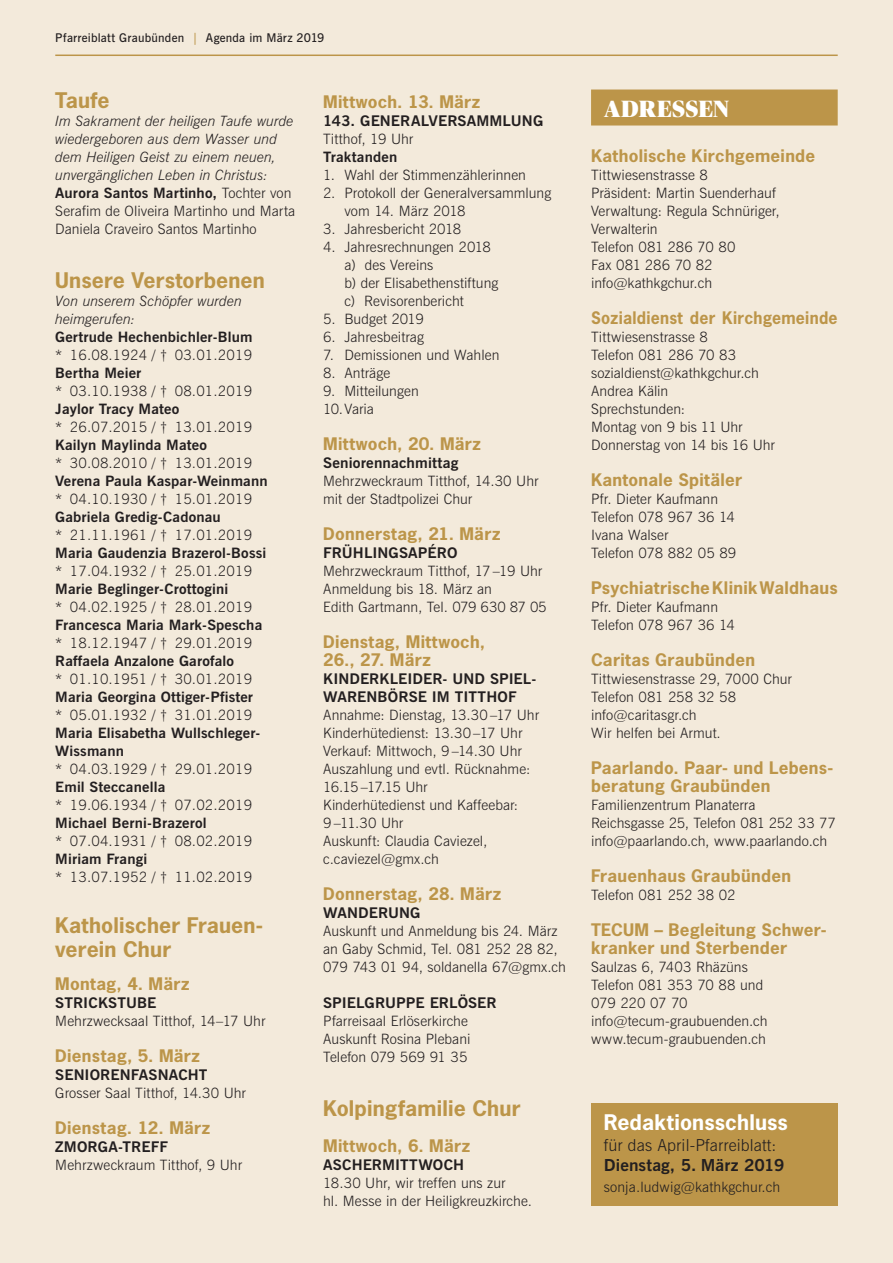
<style>
.page{position:relative;width:893px;height:1263px;background:#f3eadb}
.page>*{position:absolute;margin:0;border:0;box-sizing:border-box;transform-origin:0 0}
.t1{font:900 23.4px "Publico Banner";letter-spacing:.035em;color:#fff}
.t2{font:700 20.25px/24px "News Gothic";letter-spacing:.005em;color:#bc9549;scale:1.05 1}
.t3{font:700 20.25px "News Gothic";letter-spacing:.005em;color:#fff;scale:1.05 1}
.t4{font:300 16.5px "News Gothic BT";letter-spacing:.01em;color:#231f20}
.t5{font:700 16.5px "News Gothic BT";color:#231f20;scale:1.05 1}
.t6{font:700 16.35px/18px "News Gothic";letter-spacing:.015em;color:#bc9549;scale:1.05 1}
.t7{font:700 16.35px "News Gothic";letter-spacing:.015em;color:#bc9549}
.t8{font:700 14.7px/18px "News Gothic BT";letter-spacing:.005em;color:#231f20;scale:1.05 1}
.t9{font:300 14.25px/18px "News Gothic BT";letter-spacing:.005em;color:#231f20}
.t10{font:700 14.25px/18px "News Gothic BT";letter-spacing:.01em;color:#231f20;scale:1.05 1}
.t11{font:italic 300 14.25px/18px "News Gothic BT";color:#231f20}
.t12{font:600 12px "News Gothic BT";letter-spacing:.02em;color:#231f20}
.s1{color:#bc9549}
.s2{font-weight:700;font-style:normal}
.s3{font-style:normal}
</style>
<div class="page">
<hr style="left:55px;top:55px;width:783px;height:1px;background:#bc9549">
<div style="left:591px;top:90px;width:247px;height:36px;background:#bc9549"></div>
<div style="left:591px;top:1104px;width:247px;height:102px;background:#bc9549"></div>
<p class="t12" style="left:55px;top:31px;width:271px">Pfarreiblatt Graubünden <span class="s1">|</span> Agenda im März 2019</p>
<h2 class="t2" style="left:55px;top:88px;width:53px">Taufe</h2>
<p class="t11" style="left:55px;top:112px;width:242px">Im Sakrament der heiligen Taufe wurde wiedergeboren aus dem Wasser und dem Heiligen Geist zu einem neuen, unvergänglichen Leben in Christus:<br><span class="s2">Aurora Santos Martinho,</span> <span class="s3">Tochter von Serafim de Oliveira Martinho und Marta Daniela Craveiro Santos Martinho</span></p>
<h2 class="t2" style="left:55px;top:268px;width:201px">Unsere Verstorbenen</h2>
<p class="t11" style="left:55px;top:292px;width:188px">Von unserem Schöpfer wurden heimgerufen:</p>
<p class="t10" style="left:55px;top:328px;width:189px">Gertrude Hechenbichler-Blum</p>
<p class="t9" style="left:55px;top:346px;width:198px">* 16.08.1924 / † 03.01.2019</p>
<p class="t10" style="left:55px;top:364px;width:84px">Bertha Meier</p>
<p class="t9" style="left:55px;top:382px;width:198px">* 03.10.1938 / † 08.01.2019</p>
<p class="t10" style="left:55px;top:400px;width:120px">Jaylor Tracy Mateo</p>
<p class="t9" style="left:55px;top:418px;width:198px">* 26.07.2015 / † 13.01.2019</p>
<p class="t10" style="left:55px;top:436px;width:146px">Kailyn Maylinda Mateo</p>
<p class="t9" style="left:55px;top:454px;width:198px">* 30.08.2010 / † 13.01.2019</p>
<p class="t10" style="left:55px;top:472px;width:204px">Verena Paula Kaspar-Weinmann</p>
<p class="t9" style="left:55px;top:490px;width:198px">* 04.10.1930 / † 15.01.2019</p>
<p class="t10" style="left:55px;top:508px;width:159px">Gabriela Gredig-Cadonau</p>
<p class="t9" style="left:55px;top:526px;width:198px">* 21.11.1961 / † 17.01.2019</p>
<p class="t10" style="left:55px;top:544px;width:202px">Maria Gaudenzia Brazerol-Bossi</p>
<p class="t9" style="left:55px;top:562px;width:198px">* 17.04.1932 / † 25.01.2019</p>
<p class="t10" style="left:55px;top:580px;width:166px">Marie Beglinger-Crottogini</p>
<p class="t9" style="left:55px;top:598px;width:198px">* 04.02.1925 / † 28.01.2019</p>
<p class="t10" style="left:55px;top:616px;width:199px">Francesca Maria Mark-Spescha</p>
<p class="t9" style="left:55px;top:634px;width:198px">* 18.12.1947 / † 29.01.2019</p>
<p class="t10" style="left:55px;top:652px;width:172px">Raffaela Anzalone Garofalo</p>
<p class="t9" style="left:55px;top:670px;width:198px">* 01.10.1951 / † 30.01.2019</p>
<p class="t10" style="left:55px;top:688px;width:190px">Maria Georgina Ottiger-Pfister</p>
<p class="t9" style="left:55px;top:706px;width:198px">* 05.01.1932 / † 31.01.2019</p>
<p class="t10" style="left:55px;top:724px;width:197px">Maria Elisabetha Wullschleger-<br>Wissmann</p>
<p class="t9" style="left:55px;top:760px;width:198px">* 04.03.1929 / † 29.01.2019</p>
<p class="t10" style="left:55px;top:778px;width:106px">Emil Steccanella</p>
<p class="t9" style="left:55px;top:796px;width:198px">* 19.06.1934 / † 07.02.2019</p>
<p class="t10" style="left:55px;top:814px;width:146px">Michael Berni-Brazerol</p>
<p class="t9" style="left:55px;top:832px;width:198px">* 07.04.1931 / † 08.02.2019</p>
<p class="t10" style="left:55px;top:850px;width:89px">Miriam Frangi</p>
<p class="t9" style="left:55px;top:868px;width:198px">* 13.07.1952 / † 11.02.2019</p>
<h2 class="t2" style="left:55px;top:913px;width:198px">Katholischer Frauen&shy;verein Chur</h2>
<p class="t6" style="left:55px;top:974px;width:130px">Montag, 4. März</p>
<p class="t8" style="left:55px;top:994px;width:98px">STRICKSTUBE</p>
<p class="t9" style="left:55px;top:1012px;width:212px">Mehrzwecksaal Titthof, 14–17 Uhr</p>
<p class="t6" style="left:55px;top:1046px;width:140px">Dienstag, 5. März</p>
<p class="t8" style="left:55px;top:1066px;width:147px">SENIORENFASNACHT</p>
<p class="t9" style="left:55px;top:1084px;width:192px">Grosser Saal Titthof, 14.30 Uhr</p>
<p class="t6" style="left:55px;top:1118px;width:149px">Dienstag. 12. März</p>
<p class="t8" style="left:55px;top:1138px;width:109px">ZMORGA-TREFF</p>
<p class="t9" style="left:55px;top:1156px;width:188px">Mehrzweckraum Titthof, 9 Uhr</p>
<p class="t6" style="left:323px;top:92px;width:151px">Mittwoch. 13. März</p>
<p class="t8" style="left:323px;top:112px;width:211px">143. GENERALVERSAMMLUNG</p>
<p class="t9" style="left:323px;top:130px;width:92px">Titthof, 19 Uhr</p>
<p class="t10" style="left:323px;top:148px;width:72px">Traktanden</p>
<p class="t9" style="left:323px;top:166px;width:204px">1. Wahl der Stimmenzählerinnen</p>
<p class="t9" style="left:344px;top:184px;width:208px;text-indent:-21px">2. Protokoll der Generalversammlung vom 14. März 2018</p>
<p class="t9" style="left:323px;top:220px;width:140px">3. Jahresbericht 2018</p>
<p class="t9" style="left:344px;top:238px;width:155px;text-indent:-21px">4. Jahresrechnungen 2018 a) des Vereins<br>b) der Elisabethenstiftung c) Revisorenbericht</p>
<p class="t9" style="left:323px;top:310px;width:102px">5. Budget 2019</p>
<p class="t9" style="left:323px;top:328px;width:102px">6. Jahresbeitrag</p>
<p class="t9" style="left:323px;top:346px;width:178px">7. Demissionen und Wahlen</p>
<p class="t9" style="left:323px;top:364px;width:69px">8. Anträge</p>
<p class="t9" style="left:323px;top:382px;width:97px">9. Mitteilungen<br>10.Varia</p>
<p class="t6" style="left:323px;top:434px;width:152px">Mittwoch, 20. März</p>
<p class="t8" style="left:323px;top:454px;width:130px">Seniorennachmittag</p>
<p class="t9" style="left:323px;top:472px;width:217px">Mehrzweckraum Titthof, 14.30 Uhr mit der Stadtpolizei Chur</p>
<p class="t6" style="left:323px;top:524px;width:171px">Donnerstag, 21. März</p>
<p class="t8" style="left:323px;top:544px;width:129px">FRÜHLINGSAPÉRO</p>
<p class="t9" style="left:323px;top:562px;width:225px">Mehrzweckraum Titthof, 17–19 Uhr<br>Anmeldung bis 18. März an<br>Edith Gartmann, Tel. 079 630 87 05</p>
<p class="t6" style="left:323px;top:632px;width:156px">Dienstag, Mittwoch,<br>26., 27. März</p>
<p class="t8" style="left:323px;top:670px;width:203px">KINDERKLEIDER- UND SPIEL-<br>WARENBÖRSE IM TITTHOF</p>
<p class="t9" style="left:323px;top:706px;width:217px">Annahme: Dienstag, 13.30–17 Uhr<br>Kinderhütedienst: 13.30–17 Uhr<br>Verkauf: Mittwoch, 9–14.30 Uhr<br>Auszahlung und evtl. Rücknahme:<br>16.15 –17.15 Uhr<br>Kinderhütedienst und Kaffeebar:<br>9–11.30 Uhr<br>Auskunft: Claudia Caviezel, c.caviezel@gmx.ch</p>
<p class="t6" style="left:323px;top:884px;width:171px">Donnerstag, 28. März</p>
<p class="t8" style="left:323px;top:904px;width:94px">WANDERUNG</p>
<p class="t9" style="left:323px;top:922px;width:244px">Auskunft und Anmeldung bis 24. März an Gaby Schmid, Tel. 081 252 28 82,<br>079 743 01 94, soldanella 67@gmx.ch</p>
<p class="t8" style="left:323px;top:994px;width:167px">SPIELGRUPPE ERLÖSER</p>
<p class="t9" style="left:323px;top:1012px;width:149px">Pfarreisaal Erlöserkirche<br>Auskunft Rosina Plebani<br>Telefon 079 569 91 35</p>
<h2 class="t2" style="left:323px;top:1096px;width:190px">Kolpingfamilie Chur</h2>
<p class="t6" style="left:323px;top:1136px;width:142px">Mittwoch, 6. März</p>
<p class="t8" style="left:323px;top:1156px;width:136px">ASCHERMITTWOCH</p>
<p class="t9" style="left:323px;top:1174px;width:210px">18.30 Uhr, wir treffen uns zur<br>hl. Messe in der Heiligkreuzkirche.</p>
<h1 class="t1" style="left:604px;top:96px;width:127px">ADRESSEN</h1>
<p class="t6" style="left:591px;top:146px;width:215px">Katholische Kirchgemeinde</p>
<p class="t9" style="left:591px;top:166px;width:190px">Tittwiesenstrasse 8<br>Präsident: Martin Suenderhauf<br>Verwaltung: Regula Schnüriger,<br>Verwalterin<br>Telefon 081 286 70 80<br>Fax 081 286 70 82 info@kathkgchur.ch</p>
<p class="t7" style="left:591px;top:307px;width:248px">Sozialdienst der Kirchgemeinde</p>
<p class="t9" style="left:591px;top:328px;width:185px">Tittwiesenstrasse 8<br>Telefon 081 286 70 83 sozialdienst@kathkgchur.ch<br>Andrea Kälin<br>Sprechstunden:<br>Montag von 9 bis 11 Uhr<br>Donnerstag von 14 bis 16 Uhr</p>
<p class="t6" style="left:591px;top:470px;width:146px">Kantonale Spitäler</p>
<p class="t9" style="left:591px;top:490px;width:147px">Pfr. Dieter Kaufmann<br>Telefon 078 967 36 14<br>Ivana Walser<br>Telefon 078 882 05 89</p>
<p class="t6" style="left:591px;top:578px;width:236px">Psychiatrische Klinik Waldhaus</p>
<p class="t9" style="left:591px;top:598px;width:145px">Pfr. Dieter Kaufmann<br>Telefon 078 967 36 14</p>
<p class="t6" style="left:591px;top:650px;width:158px">Caritas Graubünden</p>
<p class="t9" style="left:591px;top:670px;width:202px">Tittwiesenstrasse 29, 7000 Chur<br>Telefon 081 258 32 58 info@caritasgr.ch<br>Wir helfen bei Armut.</p>
<p class="t6" style="left:591px;top:758px;width:232px">Paarlando. Paar- und Lebens&shy;beratung Graubünden</p>
<p class="t9" style="left:591px;top:796px;width:246px">Familienzentrum Planaterra<br>Reichsgasse 25, Telefon 081 252 33 77 info@paarlando.ch, www.paarlando.ch</p>
<p class="t6" style="left:591px;top:866px;width:192px">Frauenhaus Graubünden</p>
<p class="t9" style="left:591px;top:886px;width:146px">Telefon 081 252 38 02</p>
<p class="t6" style="left:591px;top:920px;width:226px">TECUM – Begleitung Schwer&shy;kranker und Sterbender</p>
<p class="t9" style="left:591px;top:958px;width:178px">Saulzas 6, 7403 Rhäzüns<br>Telefon 081 353 70 88 und<br>079 220 07 70 info@tecum-graubuenden.ch www.tecum-graubuenden.ch</p>
<h2 class="t3" style="left:604px;top:1109px;width:177px">Redaktionsschluss</h2>
<p class="t4" style="left:604px;top:1135px;width:174px">für das April-Pfarreiblatt:</p>
<p class="t5" style="left:604px;top:1155px;width:174px">Dienstag, 5. März 2019</p>
<p class="t9" style="left:604px;top:1178px;width:178px">sonja.ludwig@kathkgchur.ch</p>
</div>
